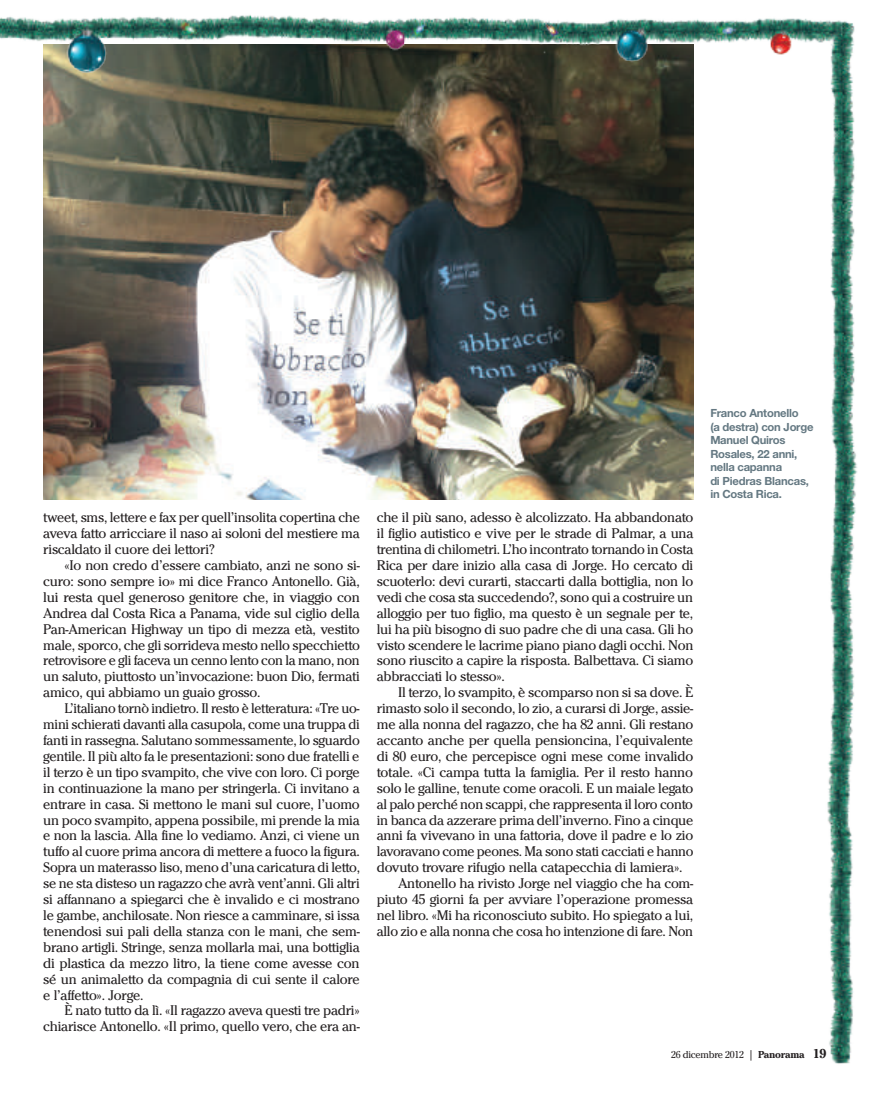
<style>
.page{position:relative;width:870px;height:1096px;background:#fff}
.page>*{position:absolute;margin:0;border:0;box-sizing:border-box;transform-origin:0 0}
.t1{font:14.55px/15.9px "Cheltenham EF";letter-spacing:-.015em;color:#231f20;text-align:justify}
.t2{font:700 11.25px/13.5px "Helvetica Neue";letter-spacing:-.02em;color:#647882}
.t3{font:10.5px "Cheltenham EF";letter-spacing:-.025em;color:#231f20}
.s1{font-weight:700}
.s2{font-weight:700;font-size:13.5px}
</style>
<div class="page">
<img style="left:0;top:15px;width:858px;height:1049px">
<p class="t1" style="left:43px;top:509px;width:318px">tweet, sms, lettere e fax per quell’insolita copertina che aveva fatto arricciare il naso ai soloni del mestiere ma riscaldato il cuore dei lettori?</p>
<p class="t1" style="left:43px;top:557px;width:318px;text-indent:21px">«Io non credo d’essere cambiato, anzi ne sono si&shy;curo: sono sempre io» mi dice Franco Antonello. Già, lui resta quel generoso genitore che, in viaggio con Andrea dal Costa Rica a Panama, vide sul ciglio della Pan-American Highway un tipo di mezza età, vestito male, sporco, che gli sorrideva mesto nello specchietto retrovisore e gli faceva un cenno lento con la mano, non un saluto, piuttosto un’invocazione: buon Dio, fermati amico, qui abbiamo un guaio grosso.</p>
<p class="t1" style="left:43px;top:700px;width:318px;text-indent:21px">L’italiano tornò indietro. Il resto è letteratura: «Tre uo&shy;mini schierati davanti alla casupola, come una truppa di fanti in rassegna. Salutano sommessamente, lo sguardo gentile. Il più alto fa le presentazioni: sono due fratelli e il terzo è un tipo svampito, che vive con loro. Ci porge in continuazione la mano per stringerla. Ci invitano a entrare in casa. Si mettono le mani sul cuore, l’uomo un poco svampito, appena possibile, mi prende la mia e non la lascia. Alla fine lo vediamo. Anzi, ci viene un tuffo al cuore prima ancora di mettere a fuoco la figura.<br>Sopra un materasso liso, meno d’una caricatura di letto, se ne sta disteso un ragazzo che avrà vent’anni. Gli altri si affannano a spiegarci che è invalido e ci mostrano le gambe, anchilosate. Non riesce a camminare, si issa tenendosi sui pali della stanza con le mani, che sem&shy;brano artigli. Stringe, senza mollarla mai, una bottiglia di plastica da mezzo litro, la tiene come avesse con sé un animaletto da compagnia di cui sente il calore e l’affetto». Jorge.</p>
<p class="t1" style="left:43px;top:1002px;width:318px;text-align:right">È nato tutto da lì. «Il ragazzo aveva questi tre padri» chiarisce Antonello. «Il primo, quello vero, che era an-</p>
<p class="t1" style="left:377px;top:509px;width:318px">che il più sano, adesso è alcolizzato. Ha abbandonato il figlio autistico e vive per le strade di Palmar, a una trentina di chilometri. L’ho incontrato tornando in Costa Rica per dare inizio alla casa di Jorge. Ho cercato di scuoterlo: devi curarti, staccarti dalla bottiglia, non lo vedi che cosa sta succedendo?, sono qui a costruire un alloggio per tuo figlio, ma questo è un segnale per te, lui ha più bisogno di suo padre che di una casa. Gli ho visto scendere le lacrime piano piano dagli occhi. Non sono riuscito a capire la risposta. Balbettava. Ci siamo abbracciati lo stesso».</p>
<p class="t1" style="left:398px;top:684px;width:297px">Il terzo, lo svampito, è scomparso non si sa dove. È</p>
<p class="t1" style="left:377px;top:700px;width:318px">rimasto solo il secondo, lo zio, a curarsi di Jorge, assie-</p>
<p class="t1" style="left:377px;top:716px;width:318px">me alla nonna del ragazzo, che ha 82 anni. Gli restano</p>
<p class="t1" style="left:377px;top:732px;width:318px">accanto anche per quella pensioncina, l’equivalente</p>
<p class="t1" style="left:377px;top:748px;width:318px">di 80 euro, che percepisce ogni mese come invalido</p>
<p class="t1" style="left:377px;top:764px;width:318px">totale. «Ci campa tutta la famiglia. Per il resto hanno</p>
<p class="t1" style="left:377px;top:779px;width:318px">solo le galline, tenute come oracoli. E un maiale legato</p>
<p class="t1" style="left:377px;top:795px;width:318px">al palo perché non scappi, che rappresenta il loro conto</p>
<p class="t1" style="left:377px;top:811px;width:318px">in banca da azzerare prima dell’inverno. Fino a cinque</p>
<p class="t1" style="left:377px;top:827px;width:318px">anni fa vivevano in una fattoria, dove il padre e lo zio</p>
<p class="t1" style="left:377px;top:843px;width:318px">lavoravano come peones. Ma sono stati cacciati e hanno</p>
<p class="t1" style="left:377px;top:859px;width:307px">dovuto trovare rifugio nella catapecchia di lamiera».</p>
<p class="t1" style="left:398px;top:875px;width:297px">Antonello ha rivisto Jorge nel viaggio che ha com-</p>
<p class="t1" style="left:377px;top:891px;width:318px">piuto 45 giorni fa per avviare l’operazione promessa</p>
<p class="t1" style="left:377px;top:907px;width:318px">nel libro. «Mi ha riconosciuto subito. Ho spiegato a lui,</p>
<p class="t1" style="left:377px;top:923px;width:318px">allo zio e alla nonna che cosa ho intenzione di fare. Non</p>
<p class="t2" style="left:710px;top:406px;width:105px">Franco Antonello<br>(a destra) con Jorge<br>Manuel Quiros<br>Rosales, 22 anni, nella capanna<br>di Piedras Blancas, in Costa Rica.</p>
<p class="t3" style="left:671px;top:1048px;width:157px">26 dicembre 2012 | <span class="s1">Panorama</span> <span class="s2">19</span></p>
</div>
